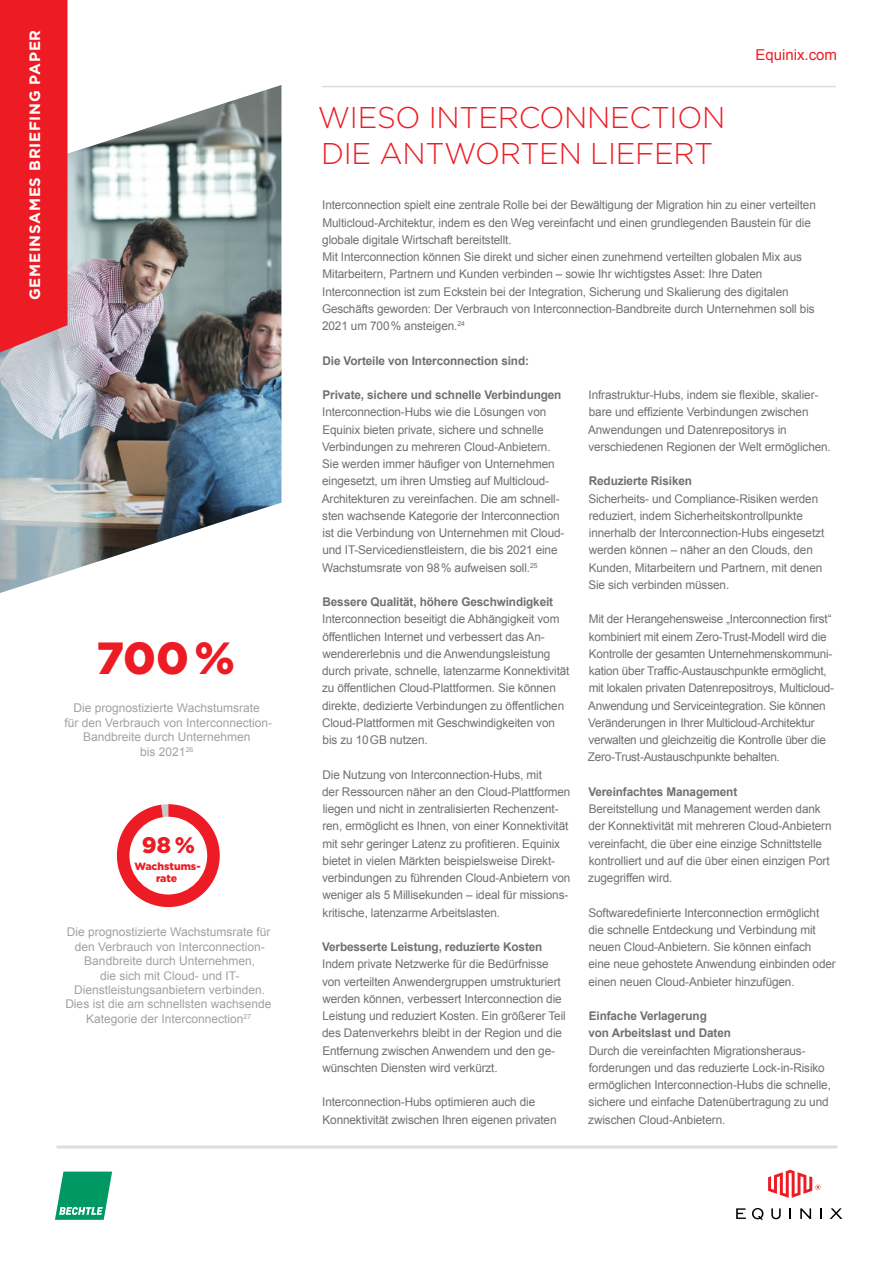
<style>
.page{position:relative;width:893px;height:1263px;background:#fff}
.page>*{position:absolute;margin:0;border:0;box-sizing:border-box;transform-origin:0 0}
.t1{font:900 45px "Gotham HTF";color:#ed1c24}
.t2{font:300 30px/36px "Gotham HTF";letter-spacing:-.01em;color:#ed1c24}
.t3{font:900 22.5px "Gotham HTF";color:#ed1c24}
.t4{font:700 15px "Gotham";letter-spacing:.05em;color:#fff}
.t5{font:15px "Arial";color:#ed1c24}
.t6{font:12px/17.2px "Arial";letter-spacing:-.01em;color:#707073}
.t7{font:12px/14.4px "Arial";color:#a1a1a4;text-align:center}
.t8{font:700 12px "Arial";letter-spacing:-.01em;color:#707073}
.t9{font:900 10.5px/12.6px "Gotham HTF";color:#ed1c24;text-align:center}
.s1{font-weight:700}
</style>
<div class="page">
<img style="left:0;top:85px;width:281px;height:508px">
<div style="left:0;top:0;width:68px;height:352px;background:#ed1c24"></div>
<svg style="left:117px;top:804px;width:103px;height:103px"></svg>
<div style="left:129px;top:817px;width:78px;height:77px;background:#fff;border-radius:50%"></div>
<svg style="left:736px;top:1208px;width:10px;height:11px"></svg>
<svg style="left:771px;top:1208px;width:10px;height:11px"></svg>
<svg style="left:789px;top:1208px;width:2px;height:11px"></svg>
<svg style="left:800px;top:1208px;width:11px;height:11px"></svg>
<svg style="left:820px;top:1208px;width:2px;height:11px"></svg>
<svg style="left:830px;top:1208px;width:12px;height:11px"></svg>
<svg style="left:752px;top:1208px;width:11px;height:12px"></svg>
<svg style="left:768px;top:1170px;width:52px;height:28px"></svg>
<hr style="left:322px;top:86px;width:513px;height:1px;background:#dcddde">
<hr style="left:58px;top:1145px;width:778px;height:3px;background:#dcddde">
<svg style="left:55px;top:1171px;width:57px;height:49px"></svg>
<p class="t4" style="left:25px;top:300px;width:272px;rotate:-90deg">GEMEINSAMES BRIEFING PAPER</p>
<p class="t1" style="left:97px;top:632px;width:140px">700%</p>
<p class="t7" style="left:65px;top:701px;width:209px">Die prognostizierte Wachstumsrate<br>für den Verbrauch von Interconnection-<br>Bandbreite durch Unternehmen<br>bis 2021<sup>26</sup></p>
<p class="t3" style="left:142px;top:832px;width:55px">98%</p>
<p class="t9" style="left:134px;top:860px;width:68px">Wachstums&shy;rate</p>
<p class="t7" style="left:65px;top:925px;width:208px">Die prognostizierte Wachstumsrate für den Verbrauch von Interconnection-Bandbreite durch Unternehmen,<br>die sich mit Cloud- und IT-Dienstleistungsanbietern verbinden.<br>Dies ist die am schnellsten wachsende Kategorie der Interconnection<sup>27</sup></p>
<p class="t5" style="left:755px;top:45px;width:83px">Equinix.com</p>
<p class="t2" style="left:318px;top:99px;width:409px">WIESO INTERCONNECTION<br>DIE ANTWORTEN LIEFERT</p>
<p class="t6" style="left:322px;top:197px;width:495px">Interconnection spielt eine zentrale Rolle bei der Bewältigung der Migration hin zu einer verteilten Multicloud-Architektur, indem es den Weg vereinfacht und einen grundlegenden Baustein für die globale digitale Wirtschaft bereitstellt.<br>Mit Interconnection können Sie direkt und sicher einen zunehmend verteilten globalen Mix aus Mitarbeitern, Partnern und Kunden verbinden – sowie Ihr wichtigstes Asset: Ihre Daten Interconnection ist zum Eckstein bei der Integration, Sicherung und Skalierung des digitalen Geschäfts geworden: Der Verbrauch von Interconnection-Bandbreite durch Unternehmen soll bis 2021 um 700% ansteigen.<sup>24</sup></p>
<p class="t8" style="left:322px;top:352px;width:208px">Die Vorteile von Interconnection sind:</p>
<p class="t6" style="left:322px;top:386px;width:244px"><span class="s1">Private, sichere und schnelle Verbindungen </span>Interconnection-Hubs wie die Lösungen von Equinix bieten private, sichere und schnelle Verbindungen zu mehreren Cloud-Anbietern.<br>Sie werden immer häufiger von Unternehmen eingesetzt, um ihren Umstieg auf Multicloud-Architekturen zu vereinfachen. Die am schnell&shy;sten wachsende Kategorie der Interconnection ist die Verbindung von Unternehmen mit Cloud&shy;und IT-Servicedienstleistern, die bis 2021 eine Wachstumsrate von 98% aufweisen soll.<sup>25</sup></p>
<p class="t6" style="left:322px;top:593px;width:249px"><span class="s1">Bessere Qualität, höhere Geschwindigkeit </span>Interconnection beseitigt die Abhängigkeit vom öffentlichen Internet und verbessert das An&shy;wendererlebnis und die Anwendungsleistung durch private, schnelle, latenzarme Konnektivität zu öffentlichen Cloud-Plattformen. Sie können direkte, dedizierte Verbindungen zu öffentlichen Cloud-Plattformen mit Geschwindigkeiten von bis zu 10GB nutzen.</p>
<p class="t6" style="left:322px;top:766px;width:250px">Die Nutzung von Interconnection-Hubs, mit<br>der Ressourcen näher an den Cloud-Plattformen liegen und nicht in zentralisierten Rechenzent&shy;ren, ermöglicht es Ihnen, von einer Konnektivität mit sehr geringer Latenz zu profitieren. Equinix bietet in vielen Märkten beispielsweise Direkt&shy;verbindungen zu führenden Cloud-Anbietern von weniger als 5 Millisekunden – ideal für missions&shy;kritische, latenzarme Arbeitslasten.</p>
<p class="t6" style="left:322px;top:938px;width:245px"><span class="s1">Verbesserte Leistung, reduzierte Kosten </span>Indem private Netzwerke für die Bedürfnisse von verteilten Anwendergruppen umstrukturiert werden können, verbessert Interconnection die Leistung und reduziert Kosten. Ein größerer Teil des Datenverkehrs bleibt in der Region und die Entfernung zwischen Anwendern und den ge&shy;wünschten Diensten wird verkürzt.</p>
<p class="t6" style="left:322px;top:1094px;width:236px">Interconnection-Hubs optimieren auch die<br>Konnektivität zwischen Ihren eigenen privaten</p>
<p class="t6" style="left:588px;top:386px;width:244px">Infrastruktur-Hubs, indem sie flexible, skalier&shy;bare und effiziente Verbindungen zwischen Anwendungen und Datenrepositorys in verschiedenen Regionen der Welt ermöglichen.</p>
<p class="t6" style="left:588px;top:473px;width:237px"><span class="s1">Reduzierte Risiken<br></span>Sicherheits- und Compliance-Risiken werden reduziert, indem Sicherheitskontrollpunkte innerhalb der Interconnection-Hubs eingesetzt werden können – näher an den Clouds, den Kunden, Mitarbeitern und Partnern, mit denen Sie sich verbinden müssen.</p>
<p class="t6" style="left:588px;top:611px;width:248px">Mit der Herangehensweise „Interconnection first“ kombiniert mit einem Zero-Trust-Modell wird die Kontrolle der gesamten Unternehmenskommuni&shy;kation über Traffic-Austauschpunkte ermöglicht, mit lokalen privaten Datenrepositroys, Multicloud-Anwendung und Serviceintegration. Sie können Veränderungen in Ihrer Multicloud-Architektur verwalten und gleichzeitig die Kontrolle über die Zero-Trust-Austauschpunkte behalten.</p>
<p class="t6" style="left:588px;top:783px;width:245px"><span class="s1">Vereinfachtes Management<br></span>Bereitstellung und Management werden dank der Konnektivität mit mehreren Cloud-Anbietern vereinfacht, die über eine einzige Schnittstelle kontrolliert und auf die über einen einzigen Port zugegriffen wird.</p>
<p class="t6" style="left:588px;top:904px;width:249px">Softwaredefinierte Interconnection ermöglicht die schnelle Entdeckung und Verbindung mit neuen Cloud-Anbietern. Sie können einfach eine neue gehostete Anwendung einbinden oder einen neuen Cloud-Anbieter hinzufügen.</p>
<p class="t6" style="left:588px;top:1007px;width:244px"><span class="s1">Einfache Verlagerung<br>von Arbeitslast und Daten<br></span>Durch die vereinfachten Migrationsheraus&shy;forderungen und das reduzierte Lock-in-Risiko ermöglichen Interconnection-Hubs die schnelle, sichere und einfache Datenübertragung zu und zwischen Cloud-Anbietern.</p>
</div>
